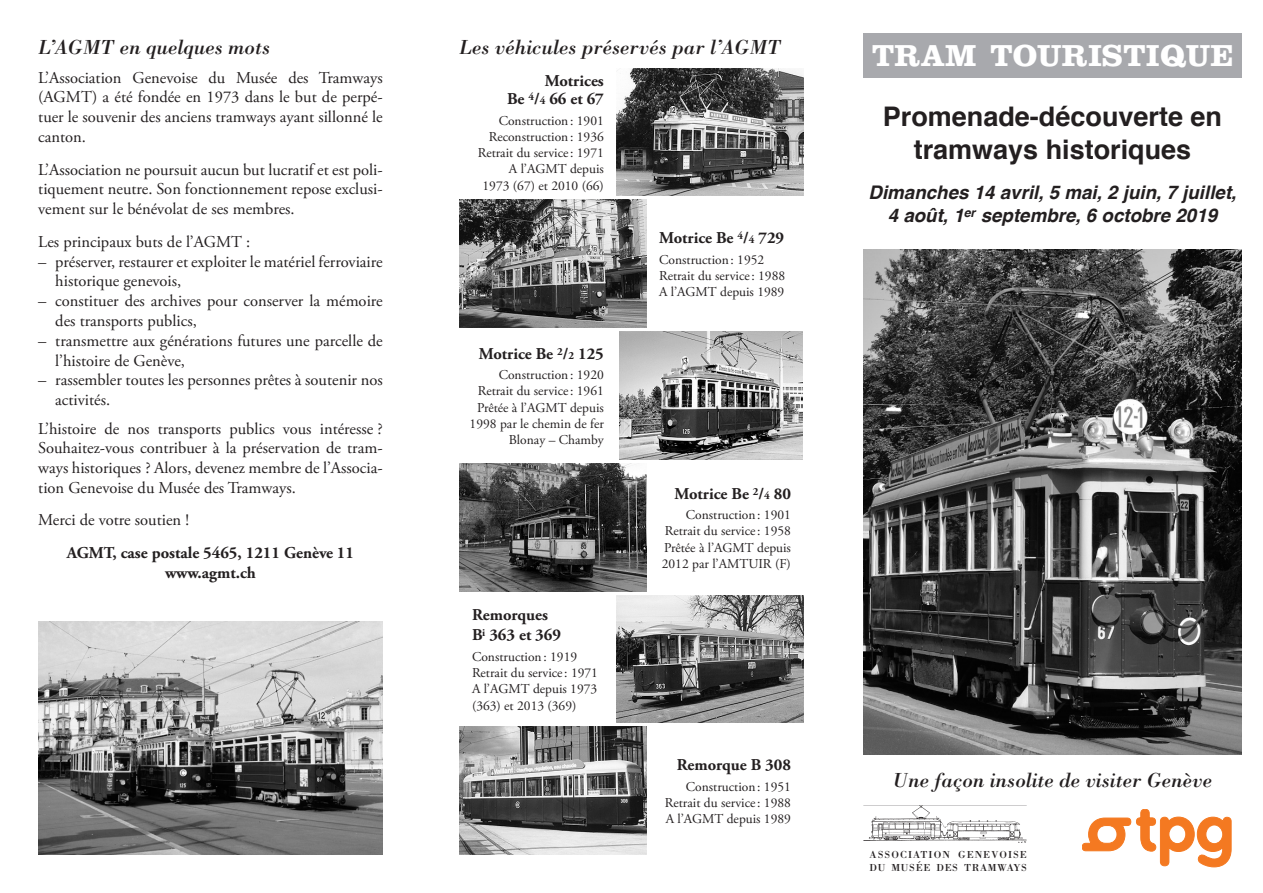
<style>
.page{position:relative;width:1263px;height:893px;background:#fff}
.page>*{position:absolute;margin:0;border:0;box-sizing:border-box;transform-origin:0 0}
.Normal_e{font:700 31.5px "Clarendon";color:#fff}
.Normal_e-2{font:700 27px/32.5px "Helvetica";color:#231f20;text-align:center}
.Normal_e-3{font:italic 21px "Bodoni";color:#231f20}
.Normal_e-4{font:italic 700 18.75px/22.6px "Helvetica";color:#231f20;text-align:center}
.t1{font:16.5px/19.8px "Adobe Garamond Pro";color:#231f20}
.Normal_e-5{font:700 16.5px/18px "Adobe Garamond Pro";color:#231f20;text-align:right}
.Normal_e-6{font:13.5px/16.2px "Adobe Garamond Pro";color:#231f20;text-align:right}
.Normal_e-7{font:10.5px/12.6px "Bodoni";letter-spacing:.1em;color:#231f20}
.s1{font-size:10.95px}
</style>
<div class="page">
<img style="left:38px;top:621px;width:344px;height:233px">
<div style="left:863px;top:34px;width:379px;height:44px;background:#a8a9ad"></div>
<img style="left:863px;top:806px;width:163px;height:36px">
<svg style="left:1082px;top:809px;width:149px;height:58px"></svg>
<img style="left:863px;top:250px;width:379px;height:505px">
<img style="left:617px;top:68px;width:187px;height:128px">
<img style="left:459px;top:200px;width:187px;height:127px">
<img style="left:620px;top:332px;width:182px;height:127px">
<img style="left:617px;top:595px;width:187px;height:128px">
<img style="left:459px;top:463px;width:187px;height:128px">
<img style="left:459px;top:727px;width:187px;height:127px">
<p class="Normal_e-3" style="left:38px;top:35px;width:233px">L’AGMT en quelques mots</p>
<p class="t1" style="left:38px;top:68px;width:346px;text-align:justify">L’Association Genevoise du Musée des Tramways (AGMT) a été fondée en 1973 dans le but de perpé&shy;tuer le souvenir des anciens tramways ayant sillonné le canton.</p>
<p class="t1" style="left:38px;top:160px;width:346px;text-align:justify">L’Association ne poursuit aucun but lucratif et est poli&shy;tiquement neutre. Son fonctionnement repose exclusi&shy;vement sur le bénévolat de ses membres.</p>
<p class="t1" style="left:38px;top:232px;width:214px">Les principaux buts de l’AGMT :</p>
<p class="t1" style="left:55px;top:252px;width:329px;text-indent:-17px">– préserver, restaurer et exploiter le matériel ferroviaire historique genevois,</p>
<p class="t1" style="left:55px;top:292px;width:329px;text-indent:-17px">– constituer des archives pour conserver la mémoire des transports publics,</p>
<p class="t1" style="left:55px;top:331px;width:329px;text-indent:-17px">– transmettre aux générations futures une parcelle de l’histoire de Genève,</p>
<p class="t1" style="left:55px;top:371px;width:329px;text-indent:-17px">– rassembler toutes les personnes prêtes à soutenir nos activités.</p>
<p class="t1" style="left:38px;top:419px;width:346px;text-align:justify">L’histoire de nos transports publics vous intéresse ?<br>Souhaitez-vous contribuer à la préservation de tram&shy;ways historiques ? Alors, devenez membre de l’Associa&shy;tion Genevoise du Musée des Tramways.</p>
<p class="t1" style="left:38px;top:511px;width:152px">Merci de votre soutien !</p>
<p class="Normal_e-5" style="left:67px;top:544px;width:289px">AGMT, case postale 5465, 1211 Genève 11</p>
<p class="Normal_e-5" style="left:165px;top:564px;width:92px">www.agmt.ch</p>
<p class="Normal_e-3" style="left:459px;top:35px;width:323px">Les véhicules préservés par l’AGMT</p>
<p class="Normal_e-5" style="left:507px;top:72px;width:98px">Motrices<br>Be <sup>4</sup>/<span class="s1">4</span> 66 et 67</p>
<p class="Normal_e-6" style="left:499px;top:113px;width:107px">Construction: 1901</p>
<p class="Normal_e-6" style="left:489px;top:129px;width:117px">Reconstruction: 1936</p>
<p class="Normal_e-6" style="left:478px;top:145px;width:128px">Retrait du service: 1971</p>
<p class="Normal_e-6" style="left:483px;top:161px;width:123px">A l’AGMT depuis<br>1973 (67) et 2010 (66)</p>
<p class="Normal_e-5" style="left:659px;top:229px;width:127px">Motrice Be <sup>4</sup>/<span class="s1">4</span> 729</p>
<p class="Normal_e-6" style="left:659px;top:252px;width:107px">Construction: 1952</p>
<p class="Normal_e-6" style="left:659px;top:268px;width:128px">Retrait du service: 1988</p>
<p class="Normal_e-6" style="left:659px;top:284px;width:127px">A l’AGMT depuis 1989</p>
<p class="Normal_e-5" style="left:479px;top:345px;width:127px">Motrice Be <sup>2</sup>/<span class="s1">2</span> 125</p>
<p class="Normal_e-6" style="left:499px;top:367px;width:107px">Construction: 1920</p>
<p class="Normal_e-6" style="left:478px;top:384px;width:128px">Retrait du service: 1961</p>
<p class="Normal_e-6" style="left:470px;top:400px;width:136px">Prêtée à l’AGMT depuis<br>1998 par le chemin de fer<br>Blonay – Chamby</p>
<p class="Normal_e-5" style="left:472px;top:606px;width:91px;line-height:20px;text-align:left">Remorques<br>B<sup>i</sup> 363 et 369</p>
<p class="Normal_e-6" style="left:472px;top:649px;width:107px">Construction: 1919</p>
<p class="Normal_e-6" style="left:472px;top:665px;width:128px">Retrait du service: 1971</p>
<p class="Normal_e-6" style="left:472px;top:681px;width:127px;text-align:left">A l’AGMT depuis 1973 (363) et 2013 (369)</p>
<p class="Normal_e-5" style="left:674px;top:485px;width:118px">Motrice Be <sup>2</sup>/<span class="s1">4</span> 80</p>
<p class="Normal_e-6" style="left:686px;top:507px;width:107px">Construction: 1901</p>
<p class="Normal_e-6" style="left:665px;top:523px;width:128px">Retrait du service: 1958</p>
<p class="Normal_e-6" style="left:662px;top:540px;width:131px;text-align:left">Prêtée à l’AGMT depuis<br>2012 par l’AMTUIR (F)</p>
<p class="Normal_e-5" style="left:677px;top:756px;width:116px">Remorque B 308</p>
<p class="Normal_e-6" style="left:686px;top:779px;width:107px">Construction: 1951</p>
<p class="Normal_e-6" style="left:665px;top:795px;width:128px">Retrait du service: 1988</p>
<p class="Normal_e-6" style="left:666px;top:811px;width:127px">A l’AGMT depuis 1989</p>
<p class="Normal_e" style="left:872px;top:37px;width:363px">TRAM TOURISTIQUE</p>
<p class="Normal_e-2" style="left:883px;top:101px;width:341px">Promenade-découverte en tramways historiques</p>
<p class="Normal_e-4" style="left:868px;top:181px;width:369px">Dimanches 14 avril, 5 mai, 2 juin, 7 juillet,<br>4 août, 1<sup>er</sup> septembre, 6 octobre 2019</p>
<p class="Normal_e-3" style="left:893px;top:767px;width:321px">Une façon insolite de visiter Genève</p>
<p class="Normal_e-7" style="left:870px;top:848px;width:159px">ASSOCIATION GENEVOISE<br>DU MUSÉE DES TRAMWAYS</p>
</div>
